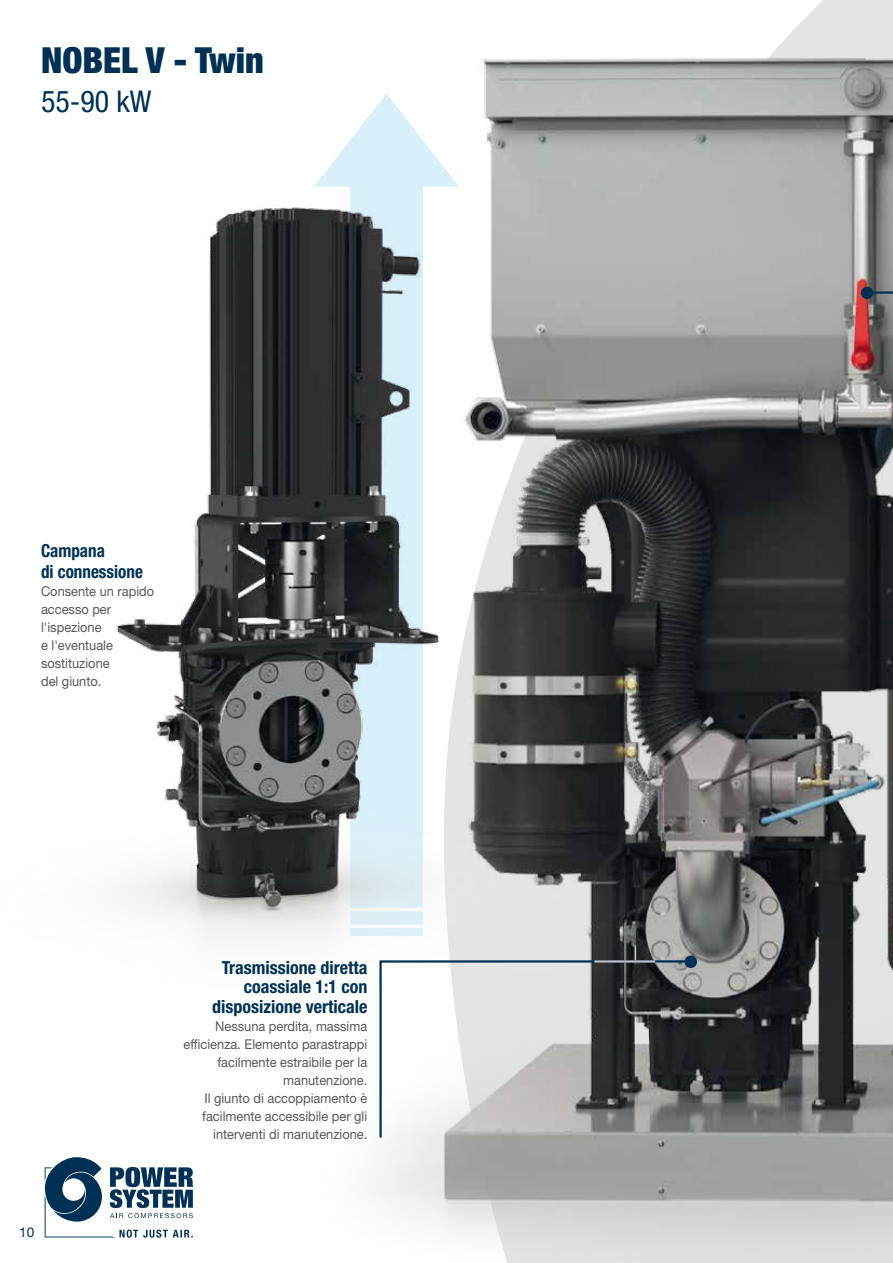
<style>
.page{position:relative;width:893px;height:1263px;background:#fff}
.page>*{position:absolute;margin:0;border:0;box-sizing:border-box;transform-origin:0 0}
.t1{font:900 condensed 36px "Helvetica Neue LT Std";color:#003154}
.t2{font:condensed 30px "Helvetica Neue LT Std";color:#003154}
.t3{font:700 condensed 18px/19.5px "Helvetica Neue LT Std";color:#003154;text-align:right}
.t4{font:700 condensed 18px/21px "Helvetica Neue LT Std";color:#003154;scale:.95 1}
.t5{font:13.5px/18px "Helvetica Neue LT Std";color:#58585a;text-align:right;scale:.95 1}
.t6{font:13.5px "Helvetica Neue LT Std";color:#003154}
</style>
<div class="page">
<img style="left:378px;top:0;width:515px;height:1263px">
<svg style="left:364px;top:92px;width:97px;height:31px"></svg>
<img style="left:116px;top:123px;width:508px;height:836px">
<svg style="left:45px;top:1157px;width:148px;height:80px"></svg>
<svg style="left:864px;top:163px;width:29px;height:132px;background:#7c7c7c"></svg>
<div style="left:861px;top:287px;width:12px;height:12px;background:#003154;border-radius:50%"></div>
<svg style="left:378px;top:959px;width:312px;height:181px"></svg>
<div style="left:685px;top:955px;width:12px;height:13px;background:#003154;border-radius:50%"></div>
<hr style="left:594px;top:960px;width:61px;height:2px;background:#bbbdbe">
<h1 class="t1" style="left:41px;top:38px;width:224px">NOBEL V - Twin</h1>
<h2 class="t2" style="left:41px;top:84px;width:112px">55-90 kW</h2>
<h3 class="t4" style="left:41px;top:540px;width:109px">Campana<br>di connessione</h3>
<p class="t5" style="left:41px;top:582px;width:121px;text-align:left">Consente un rapido accesso per l'ispezione<br>e l'eventuale sostituzione<br>del giunto.</p>
<p class="t6" style="left:19px;top:1224px;width:17px">10</p>
<h3 class="t3" style="left:212px;top:957px;width:157px">Trasmissione diretta coassiale 1:1 con disposizione verticale</h3>
<p class="t5" style="left:183px;top:1017px;width:195px">Nessuna perdita, massima efficienza. Elemento parastrappi facilmente estraibile per la manutenzione.<br>Il giunto di accoppiamento è facilmente accessibile per gli interventi di manutenzione.</p>
</div>
